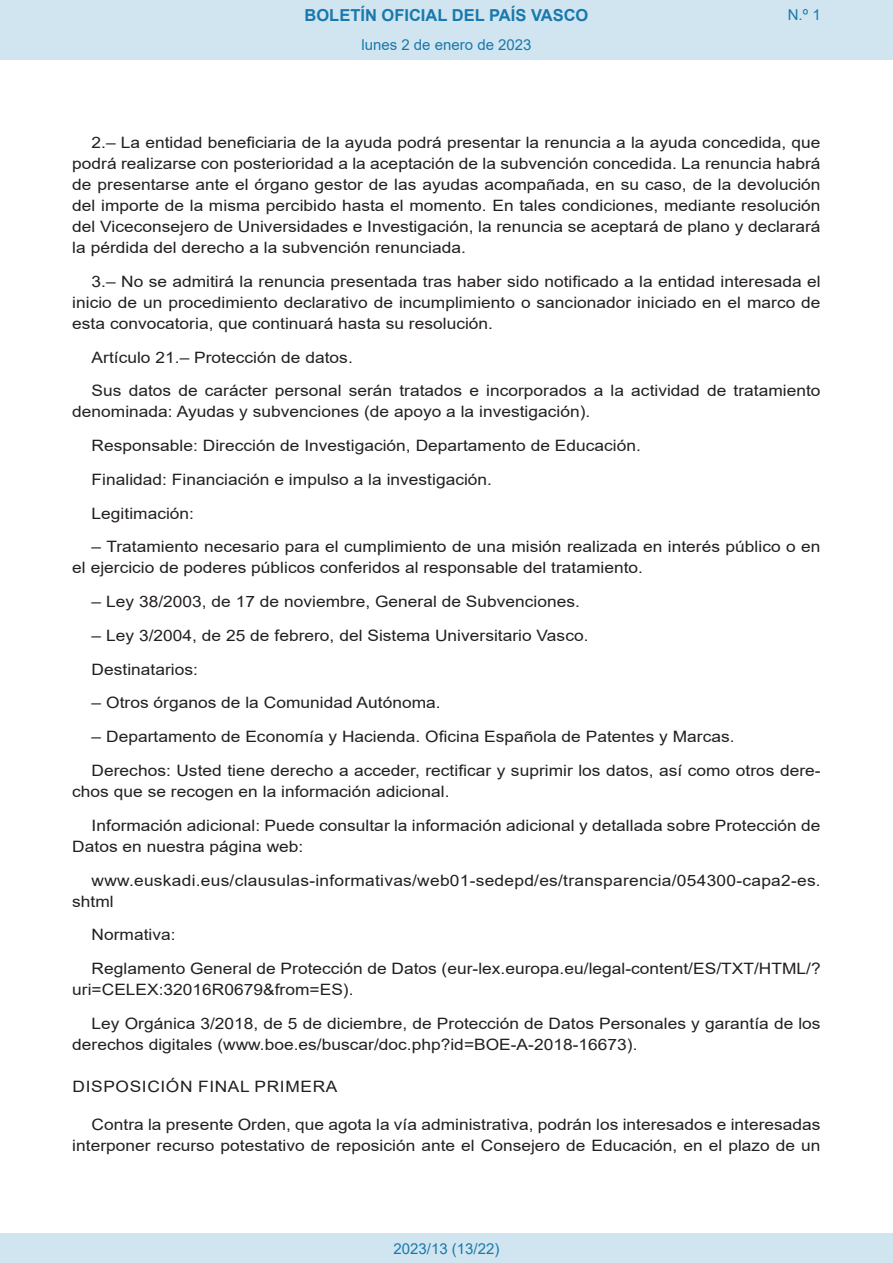
<style>
.page{position:relative;width:893px;height:1263px;background:#fff}
.page>*{position:absolute;margin:0;border:0;box-sizing:border-box;transform-origin:0 0}
.t1{font:700 16.5px "Arial";color:#1879ad}
.BOPVDetalle{font:15.6px/21px "Arial";color:#231f20;scale:1.11 1}
.BOPVDisposicion{font:15.6px "Arial";letter-spacing:.035em;color:#231f20;scale:1.11 1}
.Paginacion_Centro{font:15px "Arial";color:#1879ad}
</style>
<div class="page">
<div style="left:0;top:0;width:893px;height:60px;background:#d0e5f0"></div>
<div style="left:0;top:1233px;width:893px;height:30px;background:#d0e5f0"></div>
<p class="t1" style="left:305px;top:3px;width:285px">BOLETÍN OFICIAL DEL PAÍS VASCO</p>
<p class="Paginacion_Centro" style="left:361px;top:35px;width:172px">lunes 2 de enero de 2023</p>
<p class="Paginacion_Centro" style="left:788px;top:5px;width:34px">N.º 1</p>
<p class="BOPVDetalle" style="left:72px;top:132px;width:676px;text-align:justify;text-indent:19px">2.– La entidad beneficiaria de la ayuda podrá presentar la renuncia a la ayuda concedida, que podrá realizarse con posterioridad a la aceptación de la subvención concedida. La renuncia habrá de presentarse ante el órgano gestor de las ayudas acompañada, en su caso, de la devolución del importe de la misma percibido hasta el momento. En tales condiciones, mediante resolución del Viceconsejero de Universidades e Investigación, la renuncia se aceptará de plano y declarará la pérdida del derecho a la subvención renunciada.</p>
<p class="BOPVDetalle" style="left:72px;top:271px;width:676px;text-align:justify;text-indent:19px">3.– No se admitirá la renuncia presentada tras haber sido notificado a la entidad interesada el inicio de un procedimiento declarativo de incumplimiento o sancionador iniciado en el marco de esta convocatoria, que continuará hasta su resolución.</p>
<p class="BOPVDetalle" style="left:92px;top:347px;width:237px">Artículo 21.– Protección de datos.</p>
<p class="BOPVDetalle" style="left:72px;top:380px;width:676px;text-indent:19px">Sus datos de carácter personal serán tratados e incorporados a la actividad de tratamiento denominada: Ayudas y subvenciones (de apoyo a la investigación).</p>
<p class="BOPVDetalle" style="left:92px;top:435px;width:496px">Responsable: Dirección de Investigación, Departamento de Educación.</p>
<p class="BOPVDetalle" style="left:92px;top:469px;width:362px">Finalidad: Financiación e impulso a la investigación.</p>
<p class="BOPVDetalle" style="left:92px;top:503px;width:94px">Legitimación:</p>
<p class="BOPVDetalle" style="left:72px;top:536px;width:676px;text-indent:19px">– Tratamiento necesario para el cumplimiento de una misión realizada en interés público o en el ejercicio de poderes públicos conferidos al responsable del tratamiento.</p>
<p class="BOPVDetalle" style="left:92px;top:591px;width:441px">– Ley 38/2003, de 17 de noviembre, General de Subvenciones.</p>
<p class="BOPVDetalle" style="left:92px;top:625px;width:449px">– Ley 3/2004, de 25 de febrero, del Sistema Universitario Vasco.</p>
<p class="BOPVDetalle" style="left:92px;top:659px;width:97px">Destinatarios:</p>
<p class="BOPVDetalle" style="left:92px;top:692px;width:316px">– Otros órganos de la Comunidad Autónoma.</p>
<p class="BOPVDetalle" style="left:92px;top:726px;width:581px">– Departamento de Economía y Hacienda. Oficina Española de Patentes y Marcas.</p>
<p class="BOPVDetalle" style="left:72px;top:760px;width:676px;text-indent:19px">Derechos: Usted tiene derecho a acceder, rectificar y suprimir los datos, así como otros dere&shy;chos que se recogen en la información adicional.</p>
<p class="BOPVDetalle" style="left:72px;top:815px;width:676px;text-indent:19px">Información adicional: Puede consultar la información adicional y detallada sobre Protección de<br>Datos en nuestra página web:</p>
<p class="BOPVDetalle" style="left:72px;top:869px;width:676px;text-indent:19px">www.euskadi.eus/clausulas-informativas/web01-sedepd/es/transparencia/054300-capa2-es. shtml</p>
<p class="BOPVDetalle" style="left:92px;top:924px;width:77px">Normativa:</p>
<p class="BOPVDetalle" style="left:72px;top:958px;width:676px;text-indent:19px">Reglamento General de Protección de Datos (eur-lex.europa.eu/legal-content/ES/TXT/HTML/? uri=CELEX:32016R0679&amp;from=ES).</p>
<p class="BOPVDetalle" style="left:72px;top:1013px;width:676px;text-indent:19px">Ley Orgánica 3/2018, de 5 de diciembre, de Protección de Datos Personales y garantía de los derechos digitales (www.boe.es/buscar/doc.php?id=BOE-A-2018-16673).</p>
<p class="BOPVDisposicion" style="left:73px;top:1076px;width:240px">DISPOSICIÓN FINAL PRIMERA</p>
<p class="BOPVDetalle" style="left:72px;top:1114px;width:676px;text-align:right">Contra la presente Orden, que agota la vía administrativa, podrán los interesados e interesadas interponer recurso potestativo de reposición ante el Consejero de Educación, en el plazo de un</p>
<p class="Paginacion_Centro" style="left:393px;top:1238px;width:107px">2023/13 (13/22)</p>
</div>
